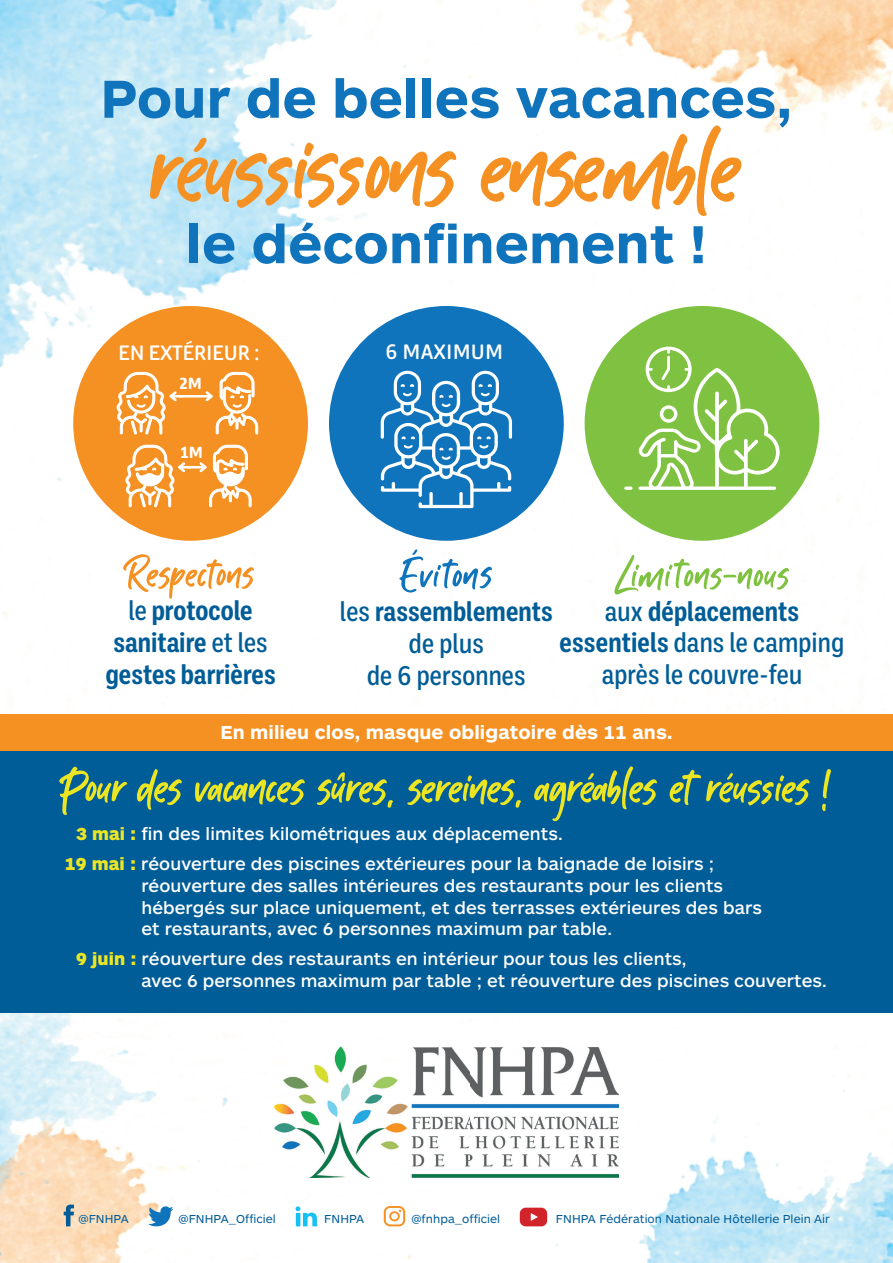
<style>
.page{position:relative;width:893px;height:1263px;background:#fff}
.page>*{position:absolute;margin:0;border:0;box-sizing:border-box;transform-origin:0 0}
.t1{font:150px "Kabut Hitam";letter-spacing:-.02em;color:#f49122}
.t2{font:69px "Kabut Hitam";letter-spacing:-.01em;color:#ebe524}
.t3{font:57.9px "Kabut Hitam";letter-spacing:.005em;color:#7fc241}
.t4{font:57.9px "Kabut Hitam";color:#f49122}
.t5{font:57.9px "Kabut Hitam";letter-spacing:.005em;color:#1074bc}
.t6{font:700 55.5px "ARS Maquette Pro";letter-spacing:.005em;color:#1074bc}
.t7{font:500 27.6px/32px "Ballinger Condensed";letter-spacing:.005em;color:#015d97;text-align:center}
.t8{font:700 27.6px/32px "Ballinger Condensed";color:#015d97;text-align:center}
.t9{font:500 22.5px "Bulo Rounded";letter-spacing:-.02em;color:#fff}
.t10{font:500 22.5px "Bulo Rounded";letter-spacing:.005em;color:#fff}
.t11{font:700 19.5px "ARS Maquette Pro";letter-spacing:.005em;color:#fff}
.t12{font:500 18px/21.6px "ARS Maquette Pro";letter-spacing:.005em;color:#fff}
.t13{font:700 17.4px "Bulo Rounded";color:#fff}
.t14{font:12px "ARS Maquette Pro";letter-spacing:.005em;color:#015d97}
.s1{font-size:145.5px}
.s2{font-weight:500}
.s3{font-weight:700}
.s4{font-weight:900;color:#ebe524}
</style>
<div class="page">
<img style="left:0;top:0;width:893px;height:617px">
<img style="left:0;top:1012px;width:893px;height:251px">
<div style="left:0;top:740px;width:893px;height:272px;background:#015d97"></div>
<div style="left:0;top:714px;width:893px;height:37px;background:#f49122"></div>
<img style="left:274px;top:1047px;width:345px;height:131px">
<svg style="left:148px;top:1206px;width:25px;height:21px"></svg>
<svg style="left:64px;top:1204px;width:10px;height:22px"></svg>
<svg style="left:520px;top:1208px;width:27px;height:18px"></svg>
<svg style="left:384px;top:1206px;width:21px;height:20px"></svg>
<svg style="left:296px;top:1206px;width:21px;height:20px"></svg>
<div style="left:329px;top:306px;width:235px;height:235px;background:#1074bc;border-radius:50%"></div>
<svg style="left:614px;top:555px;width:24px;height:39px"></svg>
<div style="left:585px;top:306px;width:234px;height:235px;background:#7fc241;border-radius:50%"></div>
<svg style="left:624px;top:486px;width:8px;height:4px"></svg>
<svg style="left:638px;top:347px;width:142px;height:143px"></svg>
<div style="left:73px;top:306px;width:235px;height:235px;background:#f49122;border-radius:50%"></div>
<svg style="left:116px;top:372px;width:142px;height:63px"></svg>
<svg style="left:381px;top:371px;width:131px;height:137px"></svg>
<svg style="left:125px;top:444px;width:127px;height:63px"></svg>
<h3 class="t6" style="left:100px;top:62px;width:693px">Pour de belles vacances,</h3>
<h1 class="t1" style="left:150px;top:96px;width:594px">réussissons ensem<span class="s1">bl</span>e</h1>
<h3 class="t6" style="left:186px;top:208px;width:522px">le déconfinement !</h3>
<p class="t9" style="left:118px;top:338px;width:143px">EN EXTÉRIEUR :</p>
<p class="t10" style="left:386px;top:337px;width:119px">6 MAXIMUM</p>
<p class="t13" style="left:179px;top:372px;width:24px">2M</p>
<p class="t13" style="left:181px;top:441px;width:24px">1M</p>
<h3 class="t4" style="left:127px;top:546px;width:129px">Respectons</h3>
<h3 class="t8" style="left:106px;top:594px;width:172px"><span class="s2">le</span> protocole sanitaire <span class="s2">et les </span>gestes barrières</h3>
<h3 class="t5" style="left:400px;top:547px;width:94px">Évitons</h3>
<h3 class="t7" style="left:340px;top:595px;width:214px">les <span class="s3">rassemblements </span>de plus<br>de 6 personnes</h3>
<h3 class="t3" style="left:631px;top:547px;width:160px">imitons-nous</h3>
<h3 class="t7" style="left:560px;top:595px;width:286px">aux <span class="s3">déplacements essentiels</span> dans le camping après le couvre-feu</h3>
<p class="t11" style="left:220px;top:720px;width:454px">En milieu clos, masque obligatoire dès 11 ans.</p>
<h2 class="t2" style="left:61px;top:754px;width:773px">Pour des vacances sûres, sereines, agréables et réussies !</h2>
<p class="t12" style="left:65px;top:818px;width:651px;line-height:30px;text-indent:11px"><span class="s4">3 mai :</span> fin des limites kilométriques aux déplacements.<br><span class="s4">19 mai :</span> réouverture des piscines extérieures pour la baignade de loisirs ;</p>
<p class="t12" style="left:141px;top:874px;width:622px">réouverture des salles intérieures des restaurants pour les clients hébergés sur place uniquement, et des terrasses extérieures des bars et restaurants, avec 6 personnes maximum par table.</p>
<p class="t12" style="left:141px;top:947px;width:687px;text-indent:-65px"><span class="s4">9 juin :</span> réouverture des restaurants en intérieur pour tous les clients,<br>avec 6 personnes maximum par table ; et réouverture des piscines couvertes.</p>
<p class="t14" style="left:79px;top:1211px;width:52px">@FNHPA</p>
<p class="t14" style="left:179px;top:1211px;width:99px">@FNHPA_Officiel</p>
<p class="t14" style="left:324px;top:1211px;width:42px">FNHPA</p>
<p class="t14" style="left:411px;top:1211px;width:90px">@fnhpa_officiel</p>
<p class="t14" style="left:556px;top:1211px;width:276px">FNHPA Fédération Nationale Hôtellerie Plein Air</p>
</div>
